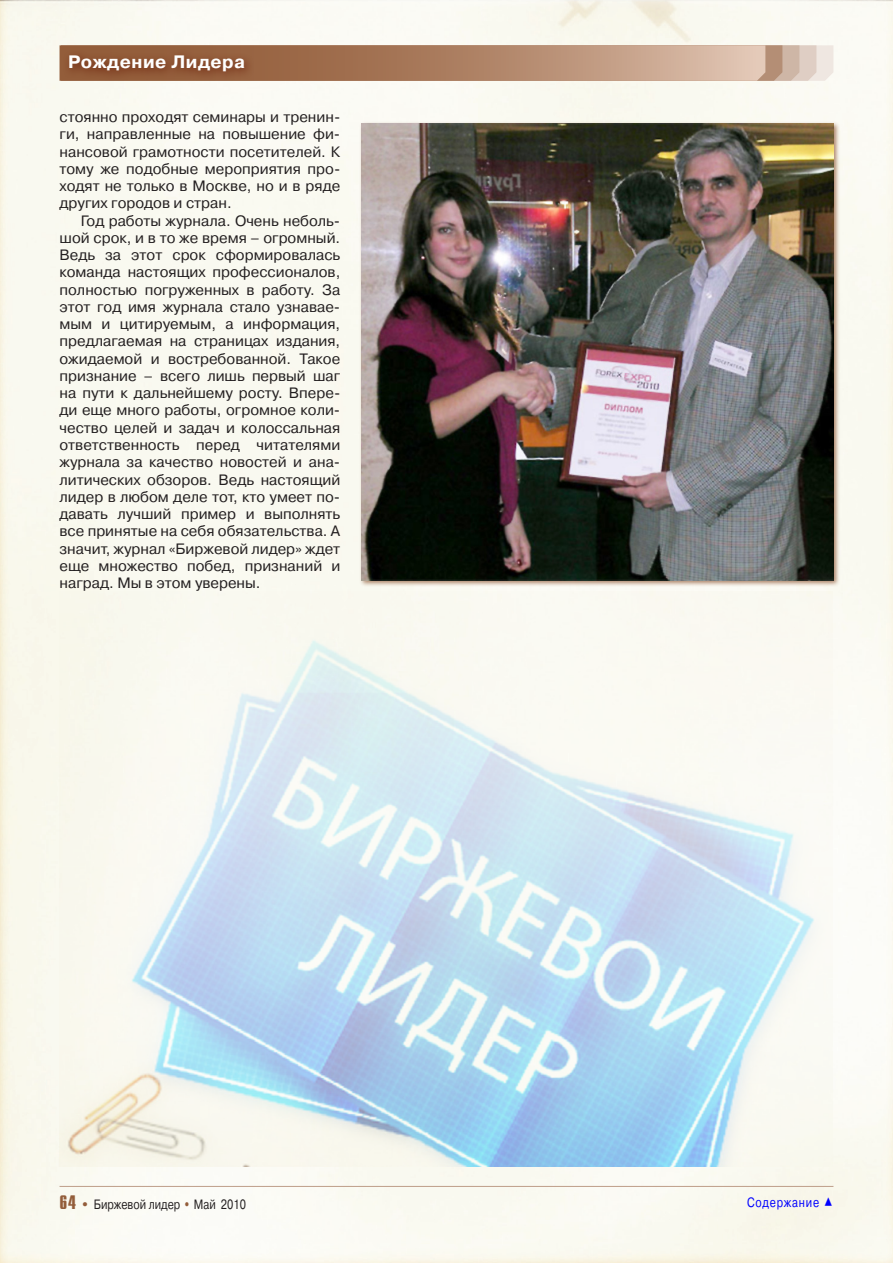
<style>
.page{position:relative;width:893px;height:1263px;background:#fff}
.page>*{position:absolute;margin:0;border:0;box-sizing:border-box;transform-origin:0 0}
.t1{font:700 18px "Pragmatica C";letter-spacing:.025em;color:#fff}
.t2{font:15px/17.2px "Pragmatica C";color:#231f20;text-align:justify}
.t3{font:13.5px "Pragmatica C";color:#231f20;scale:.8 1}
.t4{font:13.5px "Pragmatica C";letter-spacing:.07em;color:#00f;scale:.8 1}
.s1{font-family:"Compact C";font-weight:700;font-size:19.5px;color:#935d3a}
.s2{font-family:"Compact C";font-weight:700;font-size:16.5px;color:#935d3a}
</style>
<div class="page">
<hr style="left:60px;top:1186px;width:773px;height:1px;background:#be9e89">
<svg style="left:60px;top:45px;width:773px;height:36px;background:#b99278"></svg>
<div style="left:62px;top:49px;width:193px;height:34px;background:#641400;opacity:.75"></div>
<div style="left:359px;top:121px;width:481px;height:466px;background:#935d3a;opacity:.75"></div>
<img style="left:362px;top:123px;width:471px;height:457px">
<img style="left:60px;top:591px;width:772px;height:575px">
<svg style="left:825px;top:1197px;width:7px;height:9px"></svg>
<p class="t1" style="left:68px;top:52px;width:179px">Рождение Лидера</p>
<p class="t2" style="left:60px;top:108px;width:282px">стоянно проходят семинары и тренин&shy;ги, направленные на повышение фи&shy;нансовой грамотности посетителей. К тому же подобные мероприятия про&shy;ходят не только в Москве, но и в ряде других городов и стран.</p>
<p class="t2" style="left:60px;top:212px;width:282px;text-indent:21px">Год работы журнала. Очень неболь&shy;шой срок, и в то же время – огромный.<br>Ведь за этот срок сформировалась команда настоящих профессионалов, полностью погруженных в работу. За этот год имя журнала стало узнавае&shy;мым и цитируемым, а информация, предлагаемая на страницах издания, ожидаемой и востребованной. Такое признание – всего лишь первый шаг на пути к дальнейшему росту. Впере&shy;ди еще много работы, огромное коли&shy;чество целей и задач и колоссальная ответственность перед читателями журнала за качество новостей и ана&shy;литических обзоров. Ведь настоящий лидер в любом деле тот, кто умеет по&shy;давать лучший пример и выполнять все принятые на себя обязательства. А значит, журнал «Биржевой лидер» ждет еще множество побед, признаний и наград. Мы в этом уверены.</p>
<p class="t3" style="left:60px;top:1196px;width:235px"><span class="s1">64</span> <span class="s2">•</span> Биржевой лидер <span class="s2">•</span> Май 2010</p>
<p class="t4" style="left:747px;top:1194px;width:92px">Содержание</p>
</div>
